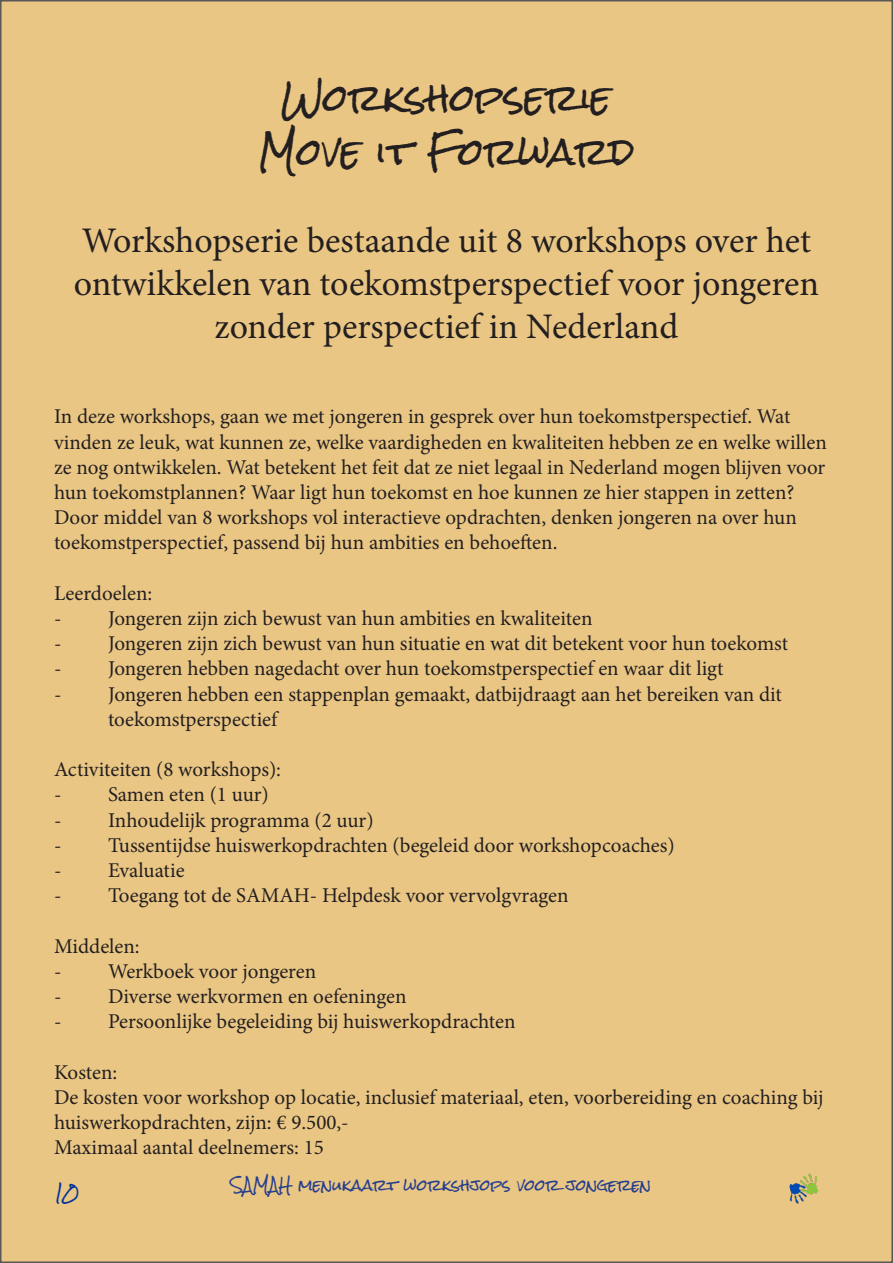
<style>
.page{position:relative;width:893px;height:1263px;background:#fff}
.page>*{position:absolute;margin:0;border:0;box-sizing:border-box;transform-origin:0 0}
.t1{font:36px/43.2px "Minion Pro";color:#231f20;text-align:center}
.t2{font:36px "Rock Salt Pro";color:#231f20}
.t3{font:21px/25.2px "Minion Pro";color:#231f20}
.t4{font:18px "Rock Salt Pro";color:#039}
.t5{font:15px "Rock Salt Pro";color:#253f8e}
</style>
<div class="page">
<div style="left:1px;top:1px;width:891px;height:1261px;background:#eac684"></div>
<img style="left:789px;top:1173px;width:29px;height:31px">
<p class="t2" style="left:281px;top:79px;width:331px">Workshopserie</p>
<p class="t2" style="left:258px;top:133px;width:378px">Move it Forward</p>
<p class="t1" style="left:74px;top:219px;width:747px">Workshopserie bestaande uit 8 workshops over het ontwikkelen van toekomstperspectief voor jongeren zonder perspectief in Nederland</p>
<p class="t3" style="left:54px;top:404px;width:774px">In deze workshops, gaan we met jongeren in gesprek over hun toekomstperspectief. Wat vinden ze leuk, wat kunnen ze, welke vaardigheden en kwaliteiten hebben ze en welke willen ze nog ontwikkelen. Wat betekent het feit dat ze niet legaal in Nederland mogen blijven voor hun toekomstplannen? Waar ligt hun toekomst en hoe kunnen ze hier stappen in zetten?<br>Door middel van 8 workshops vol interactieve opdrachten, denken jongeren na over hun</p>
<p class="t3" style="left:54px;top:530px;width:505px">toekomstperspectief, passend bij hun ambities en behoeften.</p>
<p class="t3" style="left:54px;top:580px;width:100px">Leerdoelen:</p>
<p class="t3" style="left:54px;top:606px;width:540px">- Jongeren zijn zich bewust van hun ambities en kwaliteiten</p>
<p class="t3" style="left:54px;top:631px;width:736px">- Jongeren zijn zich bewust van hun situatie en wat dit betekent voor hun toekomst</p>
<p class="t3" style="left:54px;top:656px;width:671px">- Jongeren hebben nagedacht over hun toekomstperspectief en waar dit ligt</p>
<p class="t3" style="left:54px;top:681px;width:729px">- Jongeren hebben een stappenplan gemaakt, datbijdraagt aan het bereiken van dit</p>
<p class="t3" style="left:108px;top:706px;width:171px">toekomstperspectief</p>
<p class="t3" style="left:54px;top:757px;width:229px">Activiteiten (8 workshops):</p>
<p class="t3" style="left:54px;top:782px;width:216px">- Samen eten (1 uur)</p>
<p class="t3" style="left:54px;top:807px;width:321px">- Inhoudelijk programma (2 uur)</p>
<p class="t3" style="left:54px;top:832px;width:622px">- Tussentijdse huiswerkopdrachten (begeleid door workshopcoaches)</p>
<p class="t3" style="left:54px;top:858px;width:132px">- Evaluatie</p>
<p class="t3" style="left:54px;top:883px;width:516px">- Toegang tot de SAMAH- Helpdesk voor vervolgvragen</p>
<p class="t3" style="left:54px;top:933px;width:87px">Middelen:</p>
<p class="t3" style="left:54px;top:958px;width:264px">- Werkboek voor jongeren</p>
<p class="t3" style="left:54px;top:984px;width:354px">- Diverse werkvormen en oefeningen</p>
<p class="t3" style="left:54px;top:1009px;width:463px">- Persoonlijke begeleiding bij huiswerkopdrachten</p>
<p class="t3" style="left:54px;top:1059px;width:65px">Kosten:</p>
<p class="t3" style="left:54px;top:1084px;width:771px">De kosten voor workshop op locatie, inclusief materiaal, eten, voorbereiding en coaching bij huiswerkopdrachten, zijn: € 9.500,-</p>
<p class="t3" style="left:54px;top:1135px;width:271px">Maximaal aantal deelnemers: 15</p>
<p class="t4" style="left:54px;top:1184px;width:27px">10</p>
<p class="t5" style="left:231px;top:1177px;width:422px">SAMAH menukaart workshjops voor jongeren</p>
</div>
